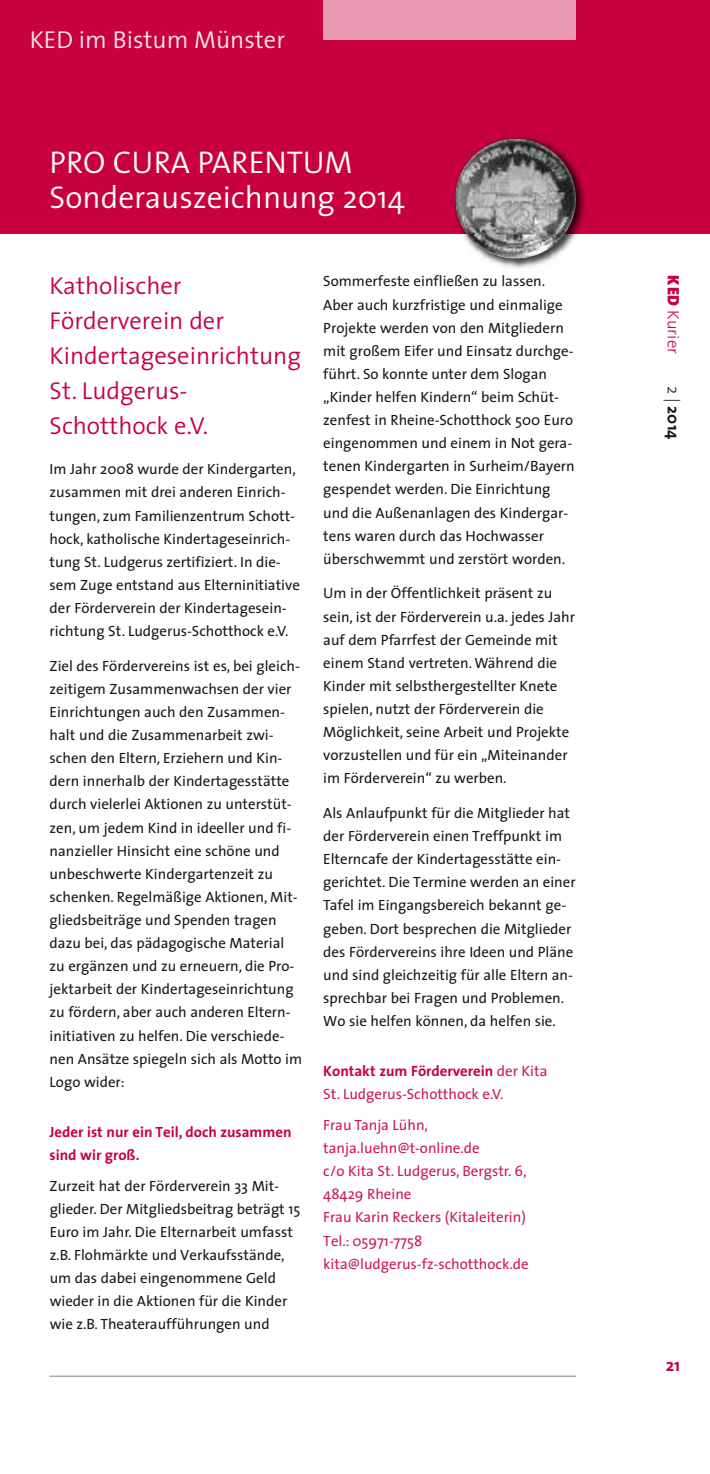
<style>
.page{position:relative;width:710px;height:1474px;background:#fff}
.page>*{position:absolute;margin:0;border:0;box-sizing:border-box;transform-origin:0 0}
.t1{font:300 31.5px/35px "The Sans";color:#fff}
.t2{font:300 24.5px/35px "The Sans";color:#c8003f}
.t3{font:300 24.5px "The Sans";color:#f9e6ec}
.t4{font:700 17.5px "The Sans";color:#c8003f}
.t5{font:300 16.62px "The Sans";color:#c8003f}
.t6{font:700 16.62px "The Sans";color:#191919}
.t7{font:14.88px/23.1px "The Sans";color:#191919}
.t8{font:14.88px/23.1px "The Sans";color:#cd1953}
.t9{font:700 14.88px/23.1px "The Sans";color:#c8003f}
.s1{font-weight:700;color:#c8003f}
.s2{font-weight:900}
.s3{font-weight:300}
</style>
<div class="page">
<div style="left:0;top:0;width:709px;height:233px;background:#c8003f"></div>
<hr style="left:50px;top:1375px;width:525px;height:1px;background:#808080">
<div style="left:323px;top:0;width:252px;height:40px;background:#e999b2"></div>
<img style="left:449px;top:132px;width:140px;height:136px">
<img style="left:455px;top:139px;width:120px;height:119px;border-radius:50%">
<h2 class="t3" style="left:30px;top:32px;width:257px">KED im Bistum Münster</h2>
<h1 class="t1" style="left:50px;top:148px;width:356px">PRO CURA PARENTUM<br>Sonderauszeichnung 2014</h1>
<h2 class="t2" style="left:50px;top:271px;width:253px">Katholischer<br>Förderverein der<br>Kindertageseinrichtung<br>St. Ludgerus-<br>Schotthock e.V.</h2>
<p class="t7" style="left:50px;top:459px;width:252px">Im Jahr 2008 wurde der Kindergarten, zusammen mit drei anderen Einrich&shy;tungen, zum Familienzentrum Schott&shy;hock, katholische Kindertageseinrich&shy;tung St. Ludgerus zertifiziert. In die&shy;sem Zuge entstand aus Elterninitiative der Förderverein der Kindertagesein&shy;richtung St. Ludgerus-Schotthock e.V.</p>
<p class="t7" style="left:50px;top:655px;width:254px">Ziel des Fördervereins ist es, bei gleich&shy;zeitigem Zusammenwachsen der vier Einrichtungen auch den Zusammen&shy;halt und die Zusammenarbeit zwi&shy;schen den Eltern, Erziehern und Kin&shy;dern innerhalb der Kindertagesstätte durch vielerlei Aktionen zu unterstüt&shy;zen, um jedem Kind in ideeller und fi&shy;nanzieller Hinsicht eine schöne und unbeschwerte Kindergartenzeit zu schenken. Regelmäßige Aktionen, Mit&shy;gliedsbeiträge und Spenden tragen dazu bei, das pädagogische Material zu ergänzen und zu erneuern, die Pro&shy;jektarbeit der Kindertageseinrichtung zu fördern, aber auch anderen Eltern&shy;initiativen zu helfen. Die verschiede&shy;nen Ansätze spiegeln sich als Motto im Logo wider:</p>
<p class="t9" style="left:50px;top:1121px;width:243px">Jeder ist nur ein Teil, doch zusammen sind wir groß.</p>
<p class="t7" style="left:50px;top:1175px;width:252px">Zurzeit hat der Förderverein 33 Mit&shy;glieder. Der Mitgliedsbeitrag beträgt 15<br>Euro im Jahr. Die Elternarbeit umfasst z.B. Flohmärkte und Verkaufsstände, um das dabei eingenommene Geld wieder in die Aktionen für die Kinder wie z.B. Theateraufführungen und</p>
<p class="t7" style="left:323px;top:271px;width:253px">Sommerfeste einfließen zu lassen.<br>Aber auch kurzfristige und einmalige Projekte werden von den Mitgliedern mit großem Eifer und Einsatz durchge&shy;führt. So konnte unter dem Slogan „Kinder helfen Kindern“ beim Schüt&shy;zenfest in Rheine-Schotthock 500 Euro eingenommen und einem in Not gera&shy;tenen Kindergarten in Surheim/Bayern gespendet werden. Die Einrichtung und die Außenanlagen des Kindergar&shy;tens waren durch das Hochwasser überschwemmt und zerstört worden.</p>
<p class="t7" style="left:323px;top:583px;width:253px">Um in der Öffentlichkeit präsent zu sein, ist der Förderverein u.a. jedes Jahr auf dem Pfarrfest der Gemeinde mit einem Stand vertreten. Während die Kinder mit selbsthergestellter Knete spielen, nutzt der Förderverein die Möglichkeit, seine Arbeit und Projekte vorzustellen und für ein „Miteinander im Förderverein“ zu werben.</p>
<p class="t7" style="left:323px;top:802px;width:254px">Als Anlaufpunkt für die Mitglieder hat der Förderverein einen Treffpunkt im Elterncafe der Kindertagesstätte ein&shy;gerichtet. Die Termine werden an einer Tafel im Eingangsbereich bekannt ge&shy;geben. Dort besprechen die Mitglieder des Fördervereins ihre Ideen und Pläne und sind gleichzeitig für alle Eltern an&shy;sprechbar bei Fragen und Problemen.<br>Wo sie helfen können, da helfen sie.</p>
<p class="t8" style="left:323px;top:1060px;width:225px"><span class="s1">Kontakt zum Förderverein</span> der Kita<br>St. Ludgerus-Schotthock e.V.</p>
<p class="t8" style="left:323px;top:1114px;width:207px">Frau Tanja Lühn, tanja.luehn@t-online.de<br>c/o Kita St. Ludgerus, Bergstr. 6,<br>48429 Rheine<br>Frau Karin Reckers (Kitaleiterin)<br>Tel.: 05971-7758 kita@ludgerus-fz-schotthock.de</p>
<p class="t5" style="left:679px;top:275px;width:80px;rotate:90deg"><span class="s2">KED</span> Kurier</p>
<p class="t6" style="left:679px;top:386px;width:55px;rotate:90deg"><span class="s3">2 |</span> 2014</p>
<p class="t4" style="left:665px;top:1357px;width:16px">21</p>
</div>
